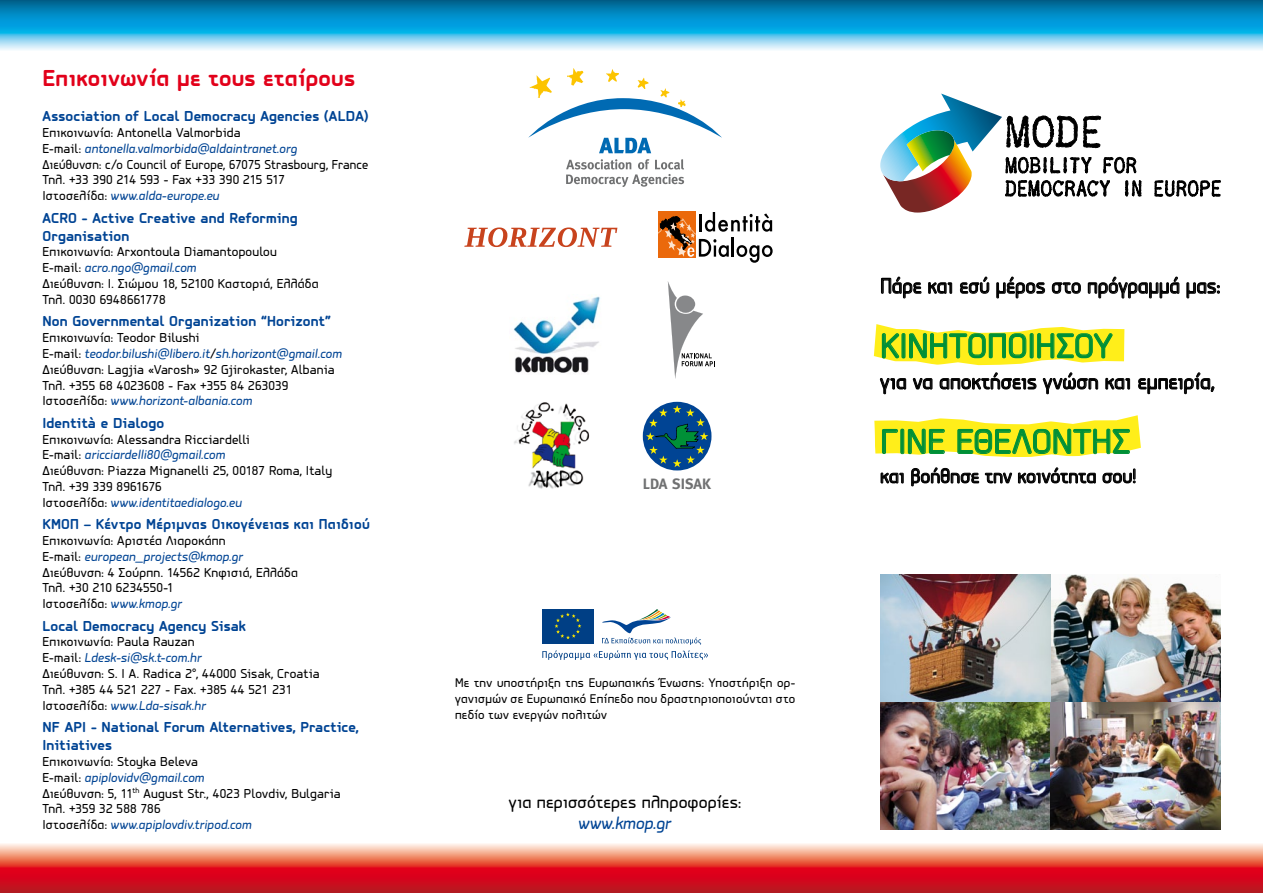
<style>
.page{position:relative;width:1263px;height:893px;background:#fff}
.page>*{position:absolute;margin:0;border:0;box-sizing:border-box;transform-origin:0 0}
.t1{font:36px "PF Isotext Pro";color:#009037}
.t2{font:700 24px "PF Isotext Pro";letter-spacing:.01em;color:#e2001a}
.t3{font:22.5px "PF Isotext Pro";letter-spacing:.005em;color:#000;scale:.94 1}
.t4{font:22.5px "PF Isotext Pro";letter-spacing:.005em;color:#000;scale:.92 1}
.t5{font:21px "PF Isotext Pro";letter-spacing:.005em;color:#000;scale:.94 1}
.t6{font:18px "PF Isotext Pro";letter-spacing:.01em;color:#000}
.t7{font:italic 18px "PF Isotext Pro";letter-spacing:.005em;color:#004494}
.t8{font:700 15px/18px "PF Isotext Pro";letter-spacing:.01em;color:#004494}
.t9{font:700 15px "Meta";letter-spacing:-.005em;color:#707172}
.t10{font:13.5px/15.8px "PF Isotext Pro";letter-spacing:.015em;color:#000}
.t11{font:13.2px/15.8px "PF Isotext Pro";letter-spacing:.02em;color:#000;text-align:justify}
.s1{font-style:italic;color:#004494}
</style>
<div class="page">
<div style="left:0;top:0;width:1263px;height:26px;background:linear-gradient(to bottom,#00658f,#00a3e7)"></div>
<div style="left:0;top:867px;width:1263px;height:26px;background:linear-gradient(to bottom,#ea0019,#b81720)"></div>
<svg style="left:0;top:26px;width:1263px;height:24px;background:#6dccef"></svg>
<svg style="left:0;top:843px;width:1263px;height:24px;background:#f19881"></svg>
<svg style="left:880px;top:94px;width:261px;height:119px"></svg>
<svg style="left:1154px;top:180px;width:66px;height:17px"></svg>
<img style="left:880px;top:574px;width:340px;height:255px">
<svg style="left:566px;top:159px;width:118px;height:28px"></svg>
<svg style="left:528px;top:68px;width:194px;height:85px"></svg>
<svg style="left:464px;top:227px;width:153px;height:20px"></svg>
<img style="left:513px;top:296px;width:87px;height:77px">
<img style="left:514px;top:402px;width:76px;height:87px">
<svg style="left:659px;top:212px;width:114px;height:51px"></svg>
<svg style="left:668px;top:282px;width:47px;height:97px"></svg>
<div style="left:643px;top:402px;width:68px;height:68px;background:#004494;border-radius:50%"></div>
<svg style="left:643px;top:405px;width:65px;height:62px"></svg>
<svg style="left:542px;top:609px;width:166px;height:51px"></svg>
<svg style="left:881px;top:277px;width:40px;height:21px"></svg>
<svg style="left:928px;top:282px;width:24px;height:12px"></svg>
<svg style="left:960px;top:277px;width:29px;height:17px"></svg>
<svg style="left:996px;top:277px;width:49px;height:21px"></svg>
<svg style="left:1052px;top:282px;width:29px;height:12px"></svg>
<svg style="left:1088px;top:277px;width:91px;height:21px"></svg>
<svg style="left:1186px;top:282px;width:34px;height:16px"></svg>
<svg style="left:873px;top:324px;width:257px;height:70px"></svg>
<svg style="left:1138px;top:372px;width:76px;height:22px"></svg>
<svg style="left:874px;top:415px;width:267px;height:42px"></svg>
<svg style="left:881px;top:472px;width:23px;height:12px"></svg>
<svg style="left:911px;top:467px;width:68px;height:19px"></svg>
<svg style="left:985px;top:472px;width:27px;height:12px"></svg>
<svg style="left:1018px;top:467px;width:78px;height:17px"></svg>
<svg style="left:1102px;top:469px;width:33px;height:14px"></svg>
<h2 class="t2" style="left:43px;top:64px;width:314px">Επικοινωνία με τους εταίρους</h2>
<p class="t8" style="left:43px;top:107px;width:327px">Association of Local Democracy Agencies (ALDA)</p>
<p class="t10" style="left:43px;top:125px;width:327px">Επικοινωνία: Antonella Valmorbida<br>E-mail: <span class="s1">antonella.valmorbida@aldaintranet.org<br></span>Διεύθυνση: c/o Council of Europe, 67075 Strasbourg, France Tηλ. +33 390 214 593 - Fax +33 390 215 517<br>Ι στοσελίδα: <span class="s1">www.alda-europe.eu</span></p>
<p class="t8" style="left:43px;top:209px;width:257px">ACRO - Active Creative and Reforming<br>Organisation</p>
<p class="t10" style="left:43px;top:244px;width:277px">Επικοινωνία: Arxontoula Diamantopoulou E-mail: <span class="s1">acro.ngo@gmail.com<br></span>Διεύθυνση: Ι. Σιώμου 18, 52100 Καστοριά, Ελλάδα Tηλ. 0030 6948661778</p>
<p class="t8" style="left:43px;top:312px;width:290px">Non Governmental Organization “Horizont”</p>
<p class="t10" style="left:43px;top:330px;width:301px">Επικοινωνία: Teodor Bilushi<br>E-mail: <span class="s1">teodor.bilushi@libero.it</span>/<span class="s1">sh.horizont@gmail.com </span>Διεύθυνση: Lagjia «Varosh» 92 Gjirokaster, Albania Tηλ. +355 68 4023608 - Fax +355 84 263039<br>Ι στοσελίδα: <span class="s1">www.horizont-albania.com</span></p>
<p class="t8" style="left:43px;top:414px;width:123px">Identità e Dialogo</p>
<p class="t10" style="left:43px;top:431px;width:291px">Επικοινωνία: Alessandra Ricciardelli<br>E-mail: <span class="s1">aricciardelli80@gmail.com<br></span>Διεύθυνση: Piazza Mignanelli 25, 00187 Roma, Italy Tηλ. +39 339 8961676<br>Ι στοσελίδα: <span class="s1">www.identitaedialogo.eu</span></p>
<p class="t8" style="left:43px;top:515px;width:329px">ΚΜΟΠ – Κέντρο Μέριμνας Οικογένειας και Παιδιού</p>
<p class="t10" style="left:43px;top:532px;width:257px">Επικοινωνία: Αριστέα Λιαροκάπη<br>E-mail: <span class="s1">european_projects@kmop.gr<br></span>Διεύθυνση: 4 Σούρπη. 14562 Κηφισιά, Ελλάδα<br>Tηλ. +30 210 6234550-1<br>Ιστοσελίδα: <span class="s1">www.kmop.gr</span></p>
<p class="t8" style="left:43px;top:617px;width:205px">Local Democracy Agency Sisak</p>
<p class="t10" style="left:43px;top:634px;width:279px">Επικοινωνία: Paula Rauzan<br>E-mail: <span class="s1">Ldesk-si@sk.t-com.hr<br></span>Διεύθυνση: S. I A. Radica 2°, 44000 Sisak, Croatia Tηλ. +385 44 521 227 - Fax. +385 44 521 231<br>Ι στοσελίδα: <span class="s1">www.Lda-sisak.hr</span></p>
<p class="t8" style="left:43px;top:718px;width:318px">NF API - National Forum Alternatives, Practice,<br>Initiatives</p>
<p class="t10" style="left:43px;top:753px;width:300px">Επικοινωνία: Stoyka Beleva<br>E-mail: <span class="s1">apiplovidv@gmail.com<br></span>Διεύθυνση: 5, 11<sup>th</sup> August Str., 4023 Plovdiv, Bulgaria Tηλ. +359 32 588 786<br>Ι στοσελίδα: <span class="s1">www.apiplovdiv.tripod.com</span></p>
<p class="t9" style="left:643px;top:475px;width:70px">LDA SISAK</p>
<p class="t11" style="left:455px;top:675px;width:342px">Με την υποστήριξη της Ευρωπαικής Ένωσης: Υποστήριξη ορ&shy;γανισμών σε Ευρωπαικό Επίπεδο που δραστηριοποιούνται στο πεδίο των ενεργών πολιτών</p>
<h3 class="t6" style="left:509px;top:791px;width:234px">για περισσότερες πληροφορίες:</h3>
<h3 class="t7" style="left:579px;top:813px;width:94px">www.kmop.gr</h3>
<h3 class="t4" style="left:880px;top:273px;width:371px">Πάρε και εσύ μέρος στο πρόγραμμά μας:</h3>
<h1 class="t1" style="left:880px;top:325px;width:234px">κινητοποιήσου</h1>
<h3 class="t3" style="left:880px;top:368px;width:357px">για να αποκτήσεις γνώση και εμπειρία,</h3>
<h1 class="t1" style="left:880px;top:421px;width:231px">γίνε εθελοντής</h1>
<h3 class="t5" style="left:880px;top:464px;width:274px">και βοήθησε την κοινότητα σου!</h3>
</div>
